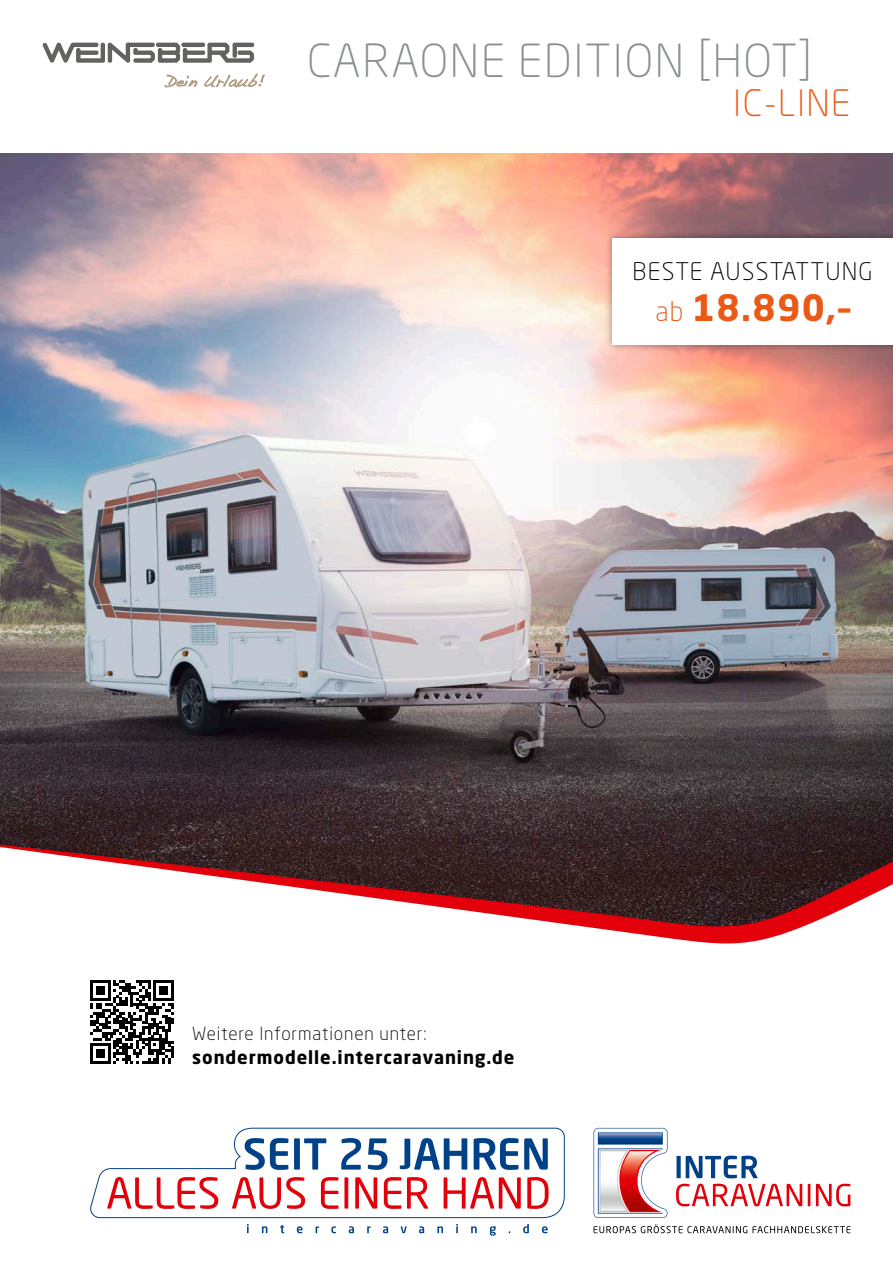
<style>
.page{position:relative;width:893px;height:1263px;background:#fff}
.page>*{position:absolute;margin:0;border:0;box-sizing:border-box;transform-origin:0 0}
.t1{font:300 45px "Neo Sans Pro";letter-spacing:.04em;color:#8b8f90}
.t2{font:700 36px "Neo Sans Pro";color:#ea5915}
.t3{font:300 36px "Neo Sans Pro";letter-spacing:.04em;color:#ea5915}
.t4{font:300 24px "Neo Sans Pro";letter-spacing:.05em;color:#000}
.t5{font:700 18px "Neo Sans Pro";letter-spacing:.05em;color:#000}
.t6{font:300 18px "Neo Sans Pro";letter-spacing:.04em;color:#000}
.s1{font-weight:300;font-size:27px}
</style>
<div class="page">
<hr style="left:0;top:0;width:1px;height:285px;background:#8b8f90">
<img style="left:0;top:153px;width:893px;height:692px">
<svg style="left:0;top:845px;width:893px;height:99px"></svg>
<svg style="left:43px;top:43px;width:211px;height:20px"></svg>
<svg style="left:165px;top:75px;width:32px;height:12px"></svg>
<svg style="left:205px;top:74px;width:59px;height:13px"></svg>
<div style="left:605px;top:230px;width:288px;height:122px;background:#000;opacity:.4"></div>
<div style="left:612px;top:238px;width:281px;height:106px;background:#fff"></div>
<div style="left:676px;top:1156px;width:5px;height:22px;background:#004187"></div>
<svg style="left:686px;top:1155px;width:72px;height:23px"></svg>
<svg style="left:676px;top:1184px;width:126px;height:22px"></svg>
<hr style="left:808px;top:1184px;width:2px;height:22px;background:#e3000a">
<svg style="left:816px;top:1184px;width:34px;height:22px"></svg>
<svg style="left:594px;top:1224px;width:256px;height:9px"></svg>
<svg style="left:594px;top:1128px;width:74px;height:90px"></svg>
<svg style="left:247px;top:1224px;width:301px;height:11px"></svg>
<svg style="left:90px;top:1127px;width:475px;height:91px"></svg>
<svg style="left:90px;top:980px;width:84px;height:84px"></svg>
<hr style="left:0;top:847px;width:1px;height:122px;background:#fff">
<h1 class="t1" style="left:307px;top:34px;width:507px">CARAONE EDITION [HOT]</h1>
<h2 class="t3" style="left:733px;top:81px;width:119px">IC-LINE</h2>
<h3 class="t4" style="left:633px;top:257px;width:242px">BESTE AUSSTATTUNG</h3>
<h2 class="t2" style="left:655px;top:284px;width:196px"><span class="s1">ab</span> 18.890,–</h2>
<p class="t6" style="left:192px;top:1022px;width:236px">Weitere Informationen unter:</p>
<p class="t5" style="left:192px;top:1045px;width:324px">sondermodelle.intercaravaning.de</p>
</div>
